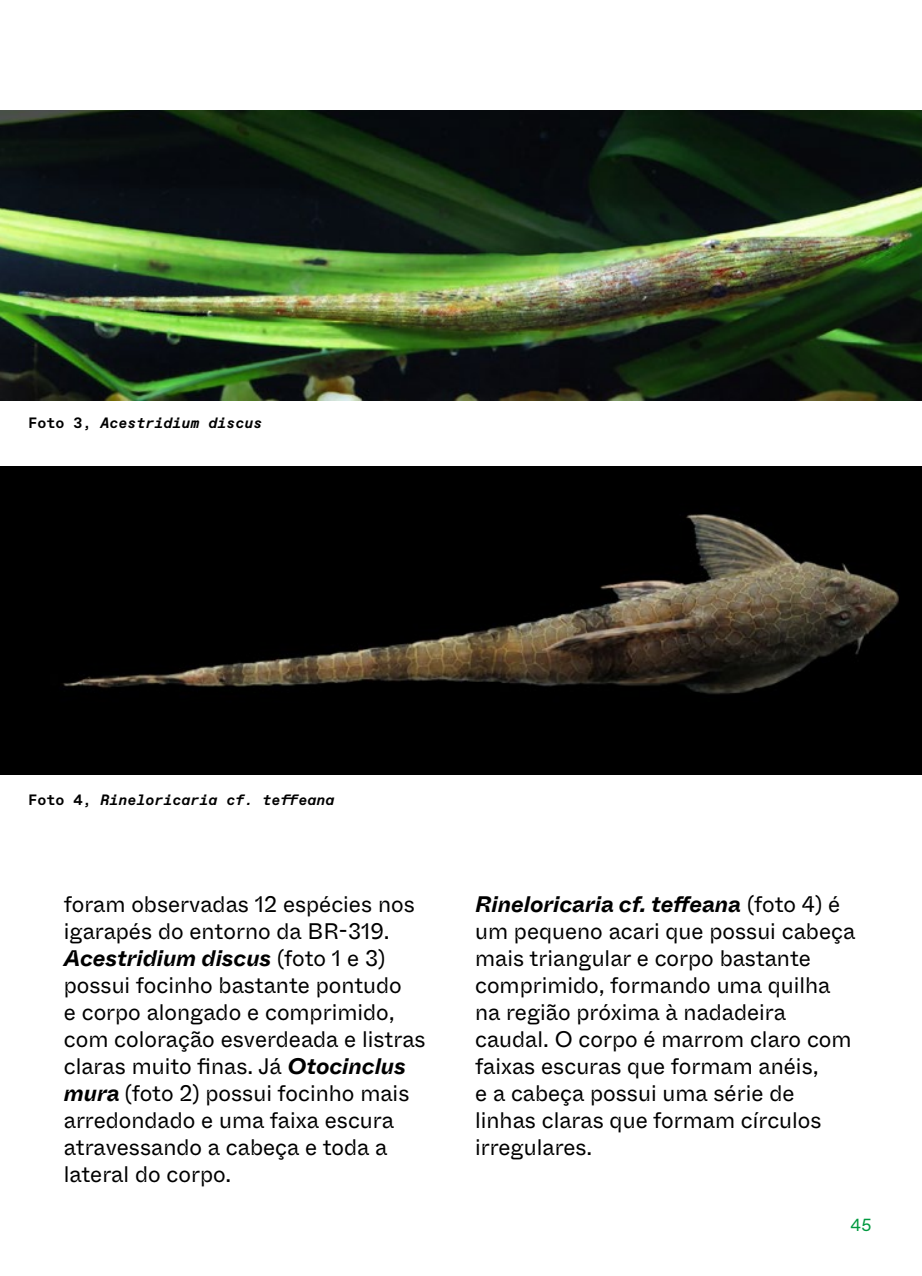
<style>
.page{position:relative;width:922px;height:1276px;background:#fff}
.page>*{position:absolute;margin:0;border:0;box-sizing:border-box;transform-origin:0 0}
.t1{font:22.5px/27px "ABC Whyte Inktrap Unlicensed Trial";color:#000}
.t2{font:17.5px "ABC Favorit Mono Unlicensed Trial";color:#00993f}
.t3{font:italic 700 15px "ABC Favorit Mono Unlicensed Trial";color:#000}
.s1{font-style:normal}
.s2{font-weight:700;font-style:italic}
</style>
<div class="page">
<img style="left:0;top:111px;width:921px;height:289px">
<img style="left:0;top:466px;width:921px;height:308px">
<p class="t3" style="left:28px;top:414px;width:236px"><span class="s1">Foto 3,</span> Acestridium discus</p>
<p class="t3" style="left:28px;top:790px;width:308px"><span class="s1">Foto 4,</span> Rineloricaria cf. teffeana</p>
<p class="t1" style="left:64px;top:891px;width:363px">foram observadas 12 espécies nos igarapés do entorno da BR-319.<br><span class="s2">Acestridium discus</span> (foto 1 e 3) possui focinho bastante pontudo<br>e corpo alongado e comprimido, com coloração esverdeada e listras claras muito finas. Já <span class="s2">Otocinclus mura</span> (foto 2) possui focinho mais arredondado e uma faixa escura atravessando a cabeça e toda a lateral do corpo.</p>
<p class="t1" style="left:475px;top:891px;width:381px"><span class="s2">Rineloricaria cf. teffeana</span> (foto 4) é um pequeno acari que possui cabeça mais triangular e corpo bastante comprimido, formando uma quilha na região próxima à nadadeira caudal. O corpo é marrom claro com faixas escuras que formam anéis,<br>e a cabeça possui uma série de linhas claras que formam círculos irregulares.</p>
<p class="t2" style="left:850px;top:1215px;width:23px">45</p>
</div>
